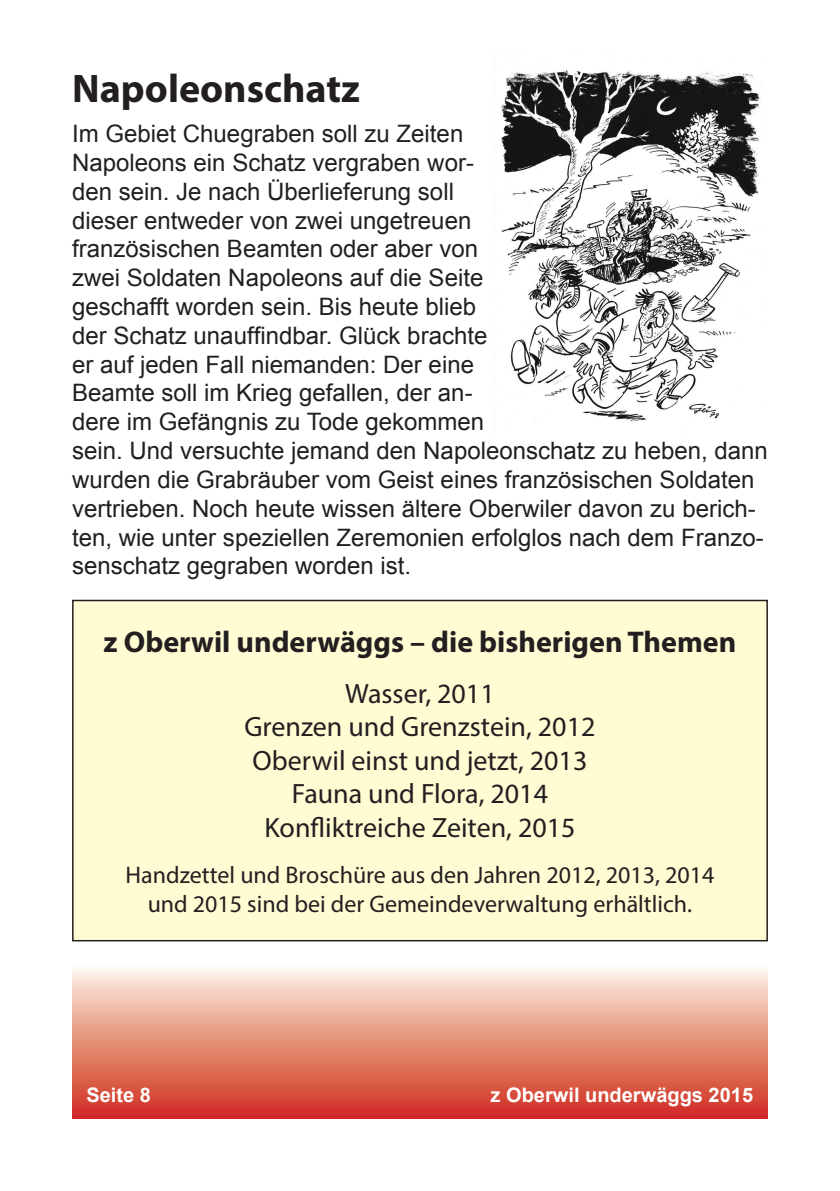
<style>
.page{position:relative;width:840px;height:1191px;background:#fff}
.page>*{position:absolute;margin:0;border:0;box-sizing:border-box;transform-origin:0 0}
.t1{font:700 40px "Myriad Pro";color:#231f20}
.t2{font:700 30px "Myriad Pro";color:#231f20}
.t3{font:28px/33.6px "Myriad Pro";color:#231f20;text-align:center}
.t4{font:24px/28.8px "Arial";color:#231f20}
.t5{font:24px/28.8px "Myriad Pro";color:#231f20;text-align:center}
.t6{font:700 20px "Arial";color:#fff}
</style>
<div class="page">
<svg style="left:72px;top:968px;width:695px;height:151px;background:#e58e7c"></svg>
<div style="left:73px;top:600px;width:693px;height:340px;background:#fffbd3"></div>
<div style="left:72px;top:600px;width:695px;height:341px;border:2px solid #231f20"></div>
<img style="left:494px;top:68px;width:267px;height:367px">
<h1 class="t1" style="left:72px;top:62px;width:289px">Napoleonschatz</h1>
<p class="t4" style="left:72px;top:120px;width:697px">Im Gebiet Chuegraben soll zu Zeiten<br>Napoleons ein Schatz vergraben wor-<br>den sein. Je nach Überlieferung soll<br>dieser entweder von zwei ungetreuen<br>französischen Beamten oder aber von<br>zwei Soldaten Napoleons auf die Seite<br>geschafft worden sein. Bis heute blieb<br>der Schatz unauffindbar. Glück brachte<br>er auf jeden Fall niemanden: Der eine<br>Beamte soll im Krieg gefallen, der an-<br>dere im Gefängnis zu Tode gekommen<br>sein. Und versuchte jemand den Napoleonschatz zu heben, dann wurden die Grabräuber vom Geist eines französischen Soldaten vertrieben. Noch heute wissen ältere Oberwiler davon zu berich&shy;ten, wie unter speziellen Zeremonien erfolglos nach dem Franzo&shy;senschatz gegraben worden ist.</p>
<p class="t2" style="left:104px;top:622px;width:634px">z Oberwil underwäggs – die bisherigen Themen</p>
<p class="t3" style="left:244px;top:676px;width:352px">Wasser, 2011<br>Grenzen und Grenzstein, 2012<br>Oberwil einst und jetzt, 2013<br>Fauna und Flora, 2014<br>Konfliktreiche Zeiten, 2015</p>
<p class="t5" style="left:125px;top:860px;width:590px">Handzettel und Broschüre aus den Jahren 2012, 2013, 2014 und 2015 sind bei der Gemeindeverwaltung erhältlich.</p>
<p class="t6" style="left:86px;top:1081px;width:66px">Seite 8</p>
<p class="t6" style="left:490px;top:1081px;width:264px">z Oberwil underwäggs 2015</p>
</div>
